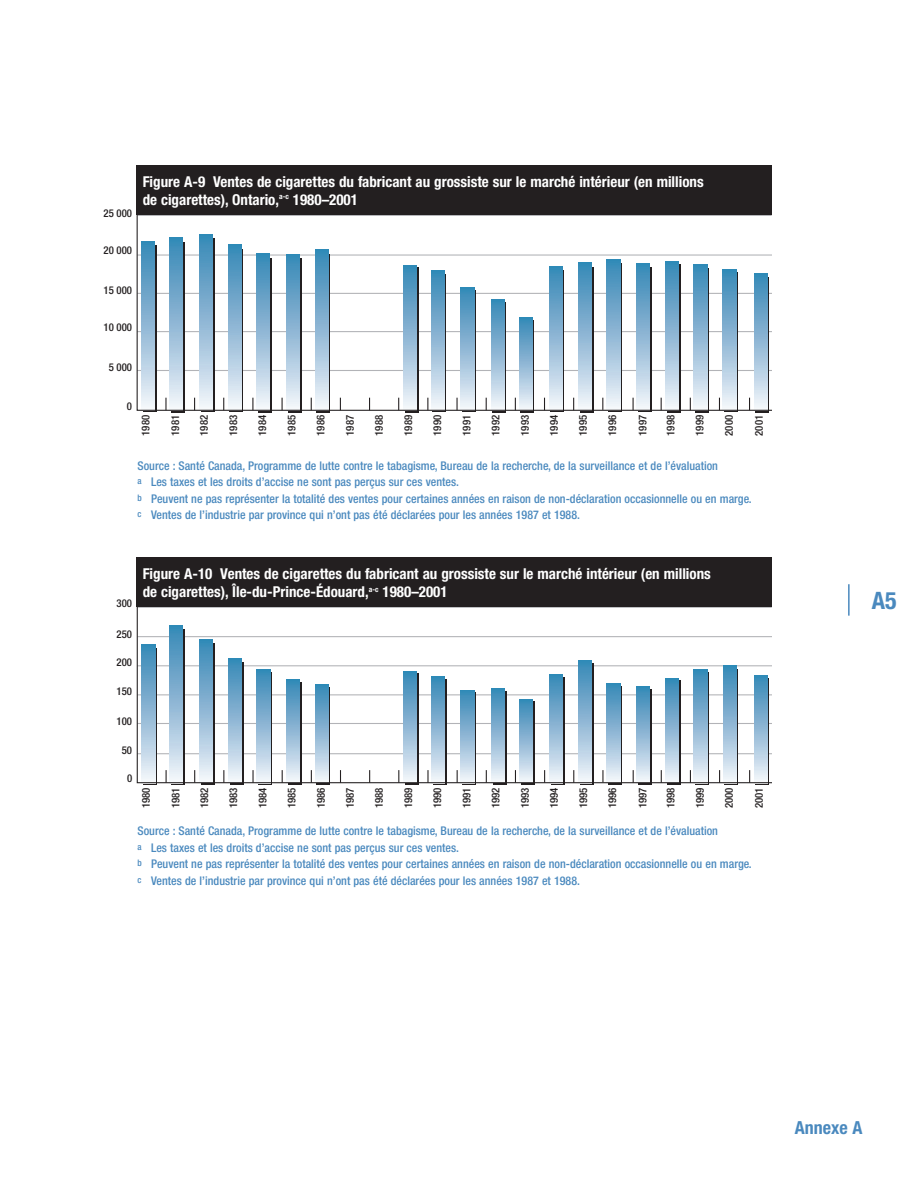
<style>
.page{position:relative;width:918px;height:1188px;background:#fff}
.page>*{position:absolute;margin:0;border:0;box-sizing:border-box;transform-origin:0 0}
.t1{font:700 condensed 24px "Helvetica Neue";color:#4a89be}
.t2{font:700 condensed 18px "Helvetica Neue";color:#4a89be}
.t3{font:700 condensed 15px/18px "Helvetica Neue";color:#fff}
.t4{font:500 condensed 12px/16.5px "Helvetica Neue";color:#4a89be}
.t5{font:500 condensed 10.8px "Helvetica Neue";color:#231f20}
</style>
<div class="page">
<hr style="left:848px;top:584px;width:2px;height:32px;background:#4a89be">
<div style="left:144px;top:648px;width:13px;height:137px;background:#231f20"></div>
<div style="left:201px;top:643px;width:14px;height:142px;background:#231f20"></div>
<div style="left:230px;top:662px;width:13px;height:123px;background:#231f20"></div>
<div style="left:259px;top:672px;width:13px;height:113px;background:#231f20"></div>
<div style="left:288px;top:683px;width:13px;height:102px;background:#231f20"></div>
<div style="left:317px;top:688px;width:13px;height:97px;background:#231f20"></div>
<div style="left:405px;top:673px;width:14px;height:112px;background:#231f20"></div>
<div style="left:433px;top:680px;width:13px;height:105px;background:#231f20"></div>
<div style="left:463px;top:692px;width:13px;height:93px;background:#231f20"></div>
<div style="left:493px;top:691px;width:13px;height:94px;background:#231f20"></div>
<div style="left:521px;top:702px;width:13px;height:83px;background:#231f20"></div>
<div style="left:551px;top:677px;width:13px;height:108px;background:#231f20"></div>
<div style="left:580px;top:663px;width:13px;height:122px;background:#231f20"></div>
<div style="left:609px;top:686px;width:13px;height:99px;background:#231f20"></div>
<div style="left:638px;top:689px;width:14px;height:96px;background:#231f20"></div>
<div style="left:667px;top:680px;width:13px;height:105px;background:#231f20"></div>
<div style="left:696px;top:673px;width:13px;height:112px;background:#231f20"></div>
<div style="left:725px;top:669px;width:13px;height:116px;background:#231f20"></div>
<div style="left:756px;top:678px;width:13px;height:107px;background:#231f20"></div>
<svg style="left:136px;top:607px;width:635px;height:177px"></svg>
<svg style="left:166px;top:770px;width:1px;height:13px"></svg>
<svg style="left:194px;top:770px;width:1px;height:13px"></svg>
<svg style="left:223px;top:770px;width:1px;height:13px"></svg>
<svg style="left:252px;top:770px;width:2px;height:13px"></svg>
<svg style="left:282px;top:770px;width:1px;height:13px"></svg>
<svg style="left:311px;top:770px;width:1px;height:13px"></svg>
<svg style="left:340px;top:770px;width:1px;height:13px"></svg>
<svg style="left:369px;top:770px;width:1px;height:13px"></svg>
<svg style="left:398px;top:770px;width:1px;height:13px"></svg>
<svg style="left:427px;top:770px;width:2px;height:13px"></svg>
<svg style="left:457px;top:770px;width:1px;height:13px"></svg>
<svg style="left:486px;top:770px;width:1px;height:13px"></svg>
<svg style="left:515px;top:770px;width:1px;height:13px"></svg>
<svg style="left:544px;top:770px;width:1px;height:13px"></svg>
<svg style="left:573px;top:770px;width:1px;height:13px"></svg>
<svg style="left:633px;top:770px;width:1px;height:13px"></svg>
<svg style="left:602px;top:770px;width:1px;height:12px"></svg>
<svg style="left:661px;top:770px;width:1px;height:13px"></svg>
<svg style="left:690px;top:770px;width:1px;height:13px"></svg>
<svg style="left:719px;top:770px;width:1px;height:13px"></svg>
<svg style="left:749px;top:770px;width:1px;height:13px"></svg>
<div style="left:136px;top:558px;width:635px;height:49px;background:#231f20"></div>
<div style="left:433px;top:275px;width:13px;height:137px;background:#231f20"></div>
<div style="left:463px;top:291px;width:13px;height:121px;background:#231f20"></div>
<div style="left:493px;top:302px;width:13px;height:110px;background:#231f20"></div>
<div style="left:521px;top:320px;width:13px;height:92px;background:#231f20"></div>
<div style="left:551px;top:270px;width:13px;height:142px;background:#231f20"></div>
<div style="left:580px;top:267px;width:13px;height:145px;background:#231f20"></div>
<div style="left:609px;top:263px;width:13px;height:149px;background:#231f20"></div>
<div style="left:667px;top:264px;width:13px;height:148px;background:#231f20"></div>
<div style="left:696px;top:268px;width:13px;height:144px;background:#231f20"></div>
<div style="left:725px;top:273px;width:13px;height:139px;background:#231f20"></div>
<div style="left:756px;top:277px;width:13px;height:135px;background:#231f20"></div>
<svg style="left:136px;top:215px;width:635px;height:196px"></svg>
<svg style="left:165px;top:398px;width:2px;height:12px"></svg>
<svg style="left:194px;top:398px;width:1px;height:12px"></svg>
<svg style="left:223px;top:398px;width:1px;height:12px"></svg>
<svg style="left:252px;top:398px;width:1px;height:12px"></svg>
<svg style="left:282px;top:398px;width:1px;height:12px"></svg>
<svg style="left:311px;top:398px;width:1px;height:12px"></svg>
<svg style="left:340px;top:398px;width:1px;height:12px"></svg>
<svg style="left:369px;top:398px;width:1px;height:12px"></svg>
<svg style="left:398px;top:398px;width:1px;height:12px"></svg>
<svg style="left:427px;top:398px;width:1px;height:12px"></svg>
<svg style="left:456px;top:398px;width:2px;height:12px"></svg>
<svg style="left:486px;top:398px;width:1px;height:12px"></svg>
<svg style="left:515px;top:398px;width:1px;height:12px"></svg>
<svg style="left:544px;top:398px;width:1px;height:12px"></svg>
<svg style="left:573px;top:398px;width:1px;height:12px"></svg>
<svg style="left:633px;top:398px;width:1px;height:12px"></svg>
<svg style="left:602px;top:398px;width:1px;height:12px"></svg>
<svg style="left:661px;top:398px;width:1px;height:12px"></svg>
<svg style="left:690px;top:398px;width:1px;height:12px"></svg>
<svg style="left:719px;top:398px;width:1px;height:12px"></svg>
<svg style="left:749px;top:398px;width:1px;height:12px"></svg>
<div style="left:136px;top:166px;width:635px;height:49px;background:#231f20"></div>
<p class="t5" style="left:104px;top:209px;width:30px">25 000</p>
<p class="t3" style="left:143px;top:174px;width:563px">Figure A-9 Ventes de cigarettes du fabricant au grossiste sur le marché intérieur (en millions de cigarettes), Ontario,<sup>a-c</sup> 1980–2001</p>
<p class="t5" style="left:104px;top:247px;width:30px">20 000</p>
<p class="t5" style="left:104px;top:287px;width:30px">15 000</p>
<p class="t5" style="left:104px;top:324px;width:30px">10 000</p>
<p class="t5" style="left:109px;top:363px;width:25px">5 000</p>
<p class="t5" style="left:127px;top:402px;width:7px">0</p>
<p class="t5" style="left:142px;top:436px;width:22px;rotate:-90deg">1980</p>
<p class="t5" style="left:172px;top:436px;width:22px;rotate:-90deg">1981</p>
<p class="t5" style="left:200px;top:436px;width:22px;rotate:-90deg">1982</p>
<p class="t5" style="left:229px;top:436px;width:22px;rotate:-90deg">1983</p>
<p class="t5" style="left:259px;top:436px;width:22px;rotate:-90deg">1984</p>
<p class="t5" style="left:288px;top:436px;width:22px;rotate:-90deg">1985</p>
<p class="t5" style="left:317px;top:436px;width:22px;rotate:-90deg">1986</p>
<p class="t5" style="left:346px;top:436px;width:22px;rotate:-90deg">1987</p>
<p class="t5" style="left:375px;top:436px;width:22px;rotate:-90deg">1988</p>
<p class="t5" style="left:404px;top:436px;width:22px;rotate:-90deg">1989</p>
<p class="t5" style="left:433px;top:436px;width:22px;rotate:-90deg">1990</p>
<p class="t5" style="left:463px;top:436px;width:22px;rotate:-90deg">1991</p>
<p class="t5" style="left:492px;top:436px;width:22px;rotate:-90deg">1992</p>
<p class="t5" style="left:521px;top:436px;width:22px;rotate:-90deg">1993</p>
<p class="t5" style="left:550px;top:436px;width:22px;rotate:-90deg">1994</p>
<p class="t5" style="left:579px;top:436px;width:22px;rotate:-90deg">1995</p>
<p class="t5" style="left:608px;top:436px;width:22px;rotate:-90deg">1996</p>
<p class="t5" style="left:639px;top:436px;width:22px;rotate:-90deg">1997</p>
<p class="t5" style="left:667px;top:436px;width:22px;rotate:-90deg">1998</p>
<p class="t5" style="left:696px;top:436px;width:22px;rotate:-90deg">1999</p>
<p class="t5" style="left:725px;top:436px;width:22px;rotate:-90deg">2000</p>
<p class="t5" style="left:755px;top:436px;width:22px;rotate:-90deg">2001</p>
<p class="t4" style="left:138px;top:458px;width:616px">Source : Santé Canada, Programme de lutte contre le tabagisme, Bureau de la recherche, de la surveillance et de l’évaluation<br><sup>a</sup> Les taxes et les droits d’accise ne sont pas perçus sur ces ventes.<br><sup>b</sup> Peuvent ne pas représenter la totalité des ventes pour certaines années en raison de non-déclaration occasionnelle ou en marge. <sup>c</sup> Ventes de l’industrie par province qui n’ont pas été déclarées pour les années 1987 et 1988.</p>
<p class="t5" style="left:117px;top:600px;width:17px">300</p>
<p class="t5" style="left:117px;top:630px;width:17px">250</p>
<p class="t5" style="left:117px;top:659px;width:17px">200</p>
<p class="t5" style="left:117px;top:688px;width:17px">150</p>
<p class="t5" style="left:117px;top:717px;width:17px">100</p>
<p class="t5" style="left:122px;top:747px;width:12px">50</p>
<p class="t5" style="left:127px;top:774px;width:7px">0</p>
<p class="t3" style="left:143px;top:566px;width:570px">Figure A-10 Ventes de cigarettes du fabricant au grossiste sur le marché intérieur (en millions de cigarettes), Île-du-Prince-Édouard,<sup>a-c</sup> 1980–2001</p>
<p class="t5" style="left:142px;top:808px;width:22px;rotate:-90deg">1980</p>
<p class="t5" style="left:172px;top:808px;width:22px;rotate:-90deg">1981</p>
<p class="t5" style="left:200px;top:808px;width:22px;rotate:-90deg">1982</p>
<p class="t5" style="left:229px;top:808px;width:22px;rotate:-90deg">1983</p>
<p class="t5" style="left:259px;top:808px;width:22px;rotate:-90deg">1984</p>
<p class="t5" style="left:288px;top:808px;width:22px;rotate:-90deg">1985</p>
<p class="t5" style="left:317px;top:808px;width:22px;rotate:-90deg">1986</p>
<p class="t5" style="left:346px;top:808px;width:22px;rotate:-90deg">1987</p>
<p class="t5" style="left:375px;top:808px;width:22px;rotate:-90deg">1988</p>
<p class="t5" style="left:404px;top:808px;width:22px;rotate:-90deg">1989</p>
<p class="t5" style="left:434px;top:808px;width:22px;rotate:-90deg">1990</p>
<p class="t5" style="left:463px;top:808px;width:22px;rotate:-90deg">1991</p>
<p class="t5" style="left:492px;top:808px;width:22px;rotate:-90deg">1992</p>
<p class="t5" style="left:521px;top:808px;width:22px;rotate:-90deg">1993</p>
<p class="t5" style="left:550px;top:808px;width:22px;rotate:-90deg">1994</p>
<p class="t5" style="left:579px;top:808px;width:22px;rotate:-90deg">1995</p>
<p class="t5" style="left:609px;top:808px;width:22px;rotate:-90deg">1996</p>
<p class="t5" style="left:639px;top:808px;width:22px;rotate:-90deg">1997</p>
<p class="t5" style="left:667px;top:808px;width:22px;rotate:-90deg">1998</p>
<p class="t5" style="left:696px;top:808px;width:22px;rotate:-90deg">1999</p>
<p class="t5" style="left:725px;top:808px;width:22px;rotate:-90deg">2000</p>
<p class="t5" style="left:755px;top:808px;width:22px;rotate:-90deg">2001</p>
<p class="t4" style="left:138px;top:824px;width:616px">Source : Santé Canada, Programme de lutte contre le tabagisme, Bureau de la recherche, de la surveillance et de l’évaluation<br><sup>a</sup> Les taxes et les droits d’accise ne sont pas perçus sur ces ventes.<br><sup>b</sup> Peuvent ne pas représenter la totalité des ventes pour certaines années en raison de non-déclaration occasionnelle ou en marge. <sup>c</sup> Ventes de l’industrie par province qui n’ont pas été déclarées pour les années 1987 et 1988.</p>
<h1 class="t1" style="left:872px;top:592px;width:26px">A5</h1>
<h2 class="t2" style="left:795px;top:1121px;width:69px">Annexe A</h2>
</div>
